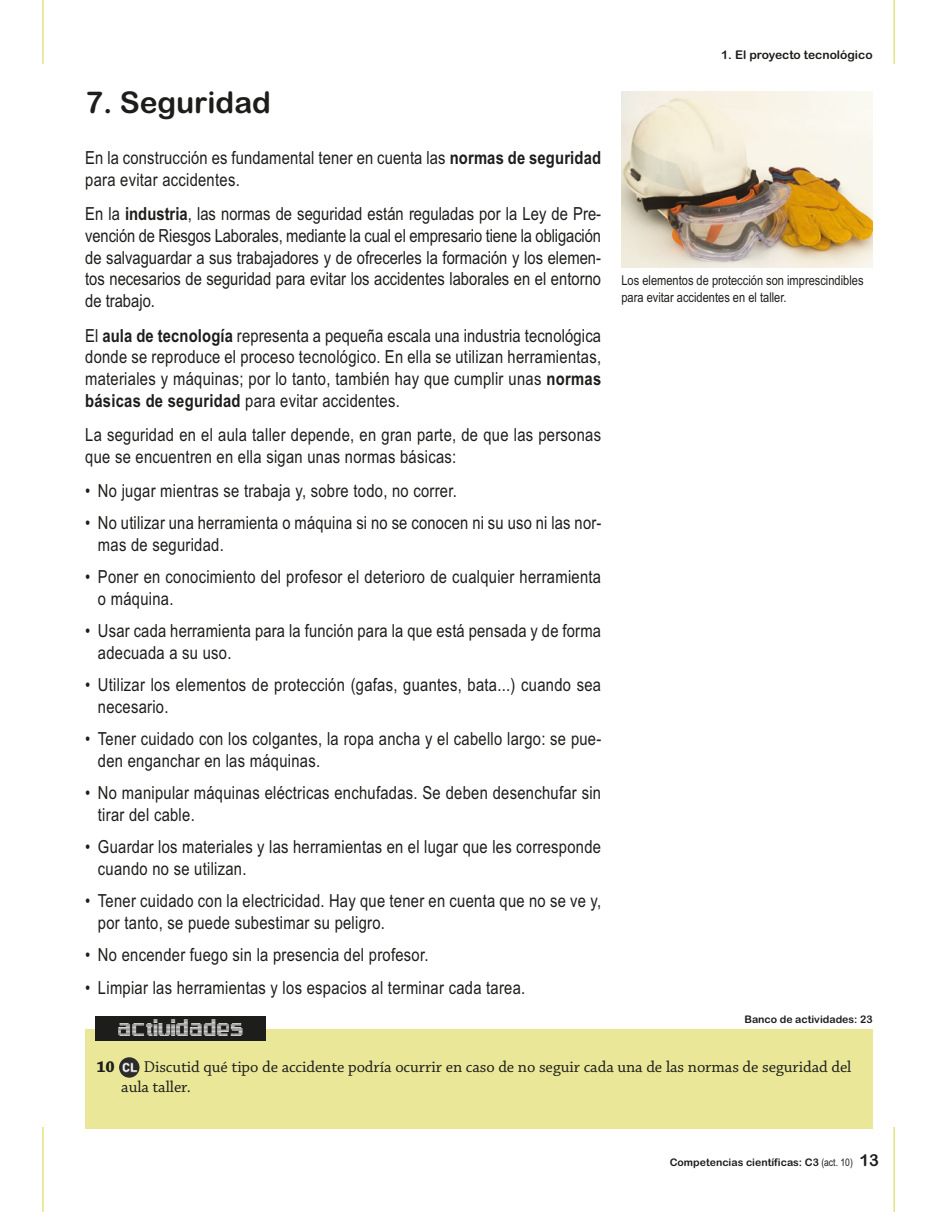
<style>
.page{position:relative;width:936px;height:1212px;background:#fff}
.page>*{position:absolute;margin:0;border:0;box-sizing:border-box;transform-origin:0 0}
.t1{font:30px "Arial Rounded MT Bold";color:#1d1d1b}
.t2{font:21px "Sams Town";color:#fff}
.t3{font:18px/21.8px "Arial Narrow";letter-spacing:.015em;color:#1d1d1b}
.t4{font:16.5px/20px "Chaparral Pro";letter-spacing:-.005em;color:#1d1d1b}
.t5{font:700 16.5px "Chaparral Pro";color:#1d1d1b}
.t6{font:16.5px "Arial Rounded MT Bold";color:#1d1d1b}
.t7{font:13.5px/16.5px "Arial Narrow";color:#1d1d1b}
.t8{font:12px "Arial Rounded MT Bold";color:#1d1d1b}
.t9{font:10.5px "Arial Rounded MT Bold";color:#1d1d1b}
.s1{font-weight:700}
.s2{font-family:"Arial Narrow"}
</style>
<div class="page">
<div style="left:85px;top:1029px;width:787px;height:99px;background:#eae898"></div>
<div style="left:95px;top:1017px;width:170px;height:24px;background:#1d1d1b"></div>
<hr style="left:42px;top:1127px;width:2px;height:85px;background:#e6e380">
<hr style="left:893px;top:1127px;width:1px;height:85px;background:#e6e380">
<hr style="left:42px;top:0;width:2px;height:64px;background:#e6e380">
<hr style="left:893px;top:0;width:1px;height:64px;background:#e6e380">
<img style="left:621px;top:92px;width:251px;height:176px">
<img style="left:119px;top:1057px;width:20px;height:21px;border-radius:50%">
<h1 class="t1" style="left:85px;top:91px;width:187px">7. Seguridad</h1>
<p class="t3" style="left:85px;top:149px;width:517px">En la construcción es fundamental tener en cuenta las <span class="s1">normas de seguridad </span>para evitar accidentes.</p>
<p class="t3" style="left:85px;top:205px;width:517px;text-align:justify">En la <span class="s1">industria</span>, las normas de seguridad están reguladas por la Ley de Pre&shy;vención de Riesgos Laborales, mediante la cual el empresario tiene la obligación de salvaguardar a sus trabajadores y de ofrecerles la formación y los elemen&shy;tos necesarios de seguridad para evitar los accidentes laborales en el entorno de trabajo.</p>
<p class="t3" style="left:85px;top:326px;width:517px;text-align:justify">El <span class="s1">aula de tecnología</span> representa a pequeña escala una industria tecnológica donde se reproduce el proceso tecnológico. En ella se utilizan herramientas, materiales y máquinas; por lo tanto, también hay que cumplir unas <span class="s1">normas básicas de seguridad</span> para evitar accidentes.</p>
<p class="t3" style="left:85px;top:426px;width:517px">La seguridad en el aula taller depende, en gran parte, de que las personas que se encuentren en ella sigan unas normas básicas:</p>
<p class="t3" style="left:85px;top:482px;width:373px">• No jugar mientras se trabaja y, sobre todo, no correr.</p>
<p class="t3" style="left:98px;top:514px;width:505px;text-indent:-13px">• No utilizar una herramienta o máquina si no se conocen ni su uso ni las nor&shy;mas de seguridad.</p>
<p class="t3" style="left:98px;top:568px;width:504px;text-indent:-13px">• Poner en conocimiento del profesor el deterioro de cualquier herramienta o máquina.</p>
<p class="t3" style="left:98px;top:622px;width:504px;text-indent:-13px">• Usar cada herramienta para la función para la que está pensada y de forma adecuada a su uso.</p>
<p class="t3" style="left:98px;top:676px;width:504px;text-indent:-13px">• Utilizar los elementos de protección (gafas, guantes, bata...) cuando sea necesario.</p>
<p class="t3" style="left:98px;top:730px;width:504px;text-indent:-13px">• Tener cuidado con los colgantes, la ropa ancha y el cabello largo: se pue&shy;den enganchar en las máquinas.</p>
<p class="t3" style="left:98px;top:784px;width:504px;text-indent:-13px">• No manipular máquinas eléctricas enchufadas. Se deben desenchufar sin tirar del cable.</p>
<p class="t3" style="left:98px;top:838px;width:504px;text-indent:-13px">• Guardar los materiales y las herramientas en el lugar que les corresponde cuando no se utilizan.</p>
<p class="t3" style="left:98px;top:892px;width:504px;text-indent:-13px">• Tener cuidado con la electricidad. Hay que tener en cuenta que no se ve y, por tanto, se puede subestimar su peligro.</p>
<p class="t3" style="left:85px;top:946px;width:344px">• No encender fuego sin la presencia del profesor.</p>
<p class="t3" style="left:85px;top:978px;width:441px">• Limpiar las herramientas y los espacios al terminar cada tarea.</p>
<p class="t2" style="left:117px;top:1016px;width:128px">actividades</p>
<p class="t8" style="left:720px;top:50px;width:153px">1. El proyecto tecnológico</p>
<p class="t7" style="left:621px;top:273px;width:243px">Los elementos de protección son imprescindibles para evitar accidentes en el taller.</p>
<p class="t9" style="left:744px;top:1015px;width:130px">Banco de actividades: 23</p>
<p class="t4" style="left:121px;top:1058px;width:731px;text-indent:22px">Discutid qué tipo de accidente podría ocurrir en caso de no seguir cada una de las normas de seguridad del aula taller.</p>
<p class="t5" style="left:96px;top:1060px;width:20px">10</p>
<p class="t9" style="left:669px;top:1158px;width:184px">Competencias científicas: C3 <span class="s2">(act. 10)</span></p>
<p class="t6" style="left:859px;top:1154px;width:21px">13</p>
</div>
